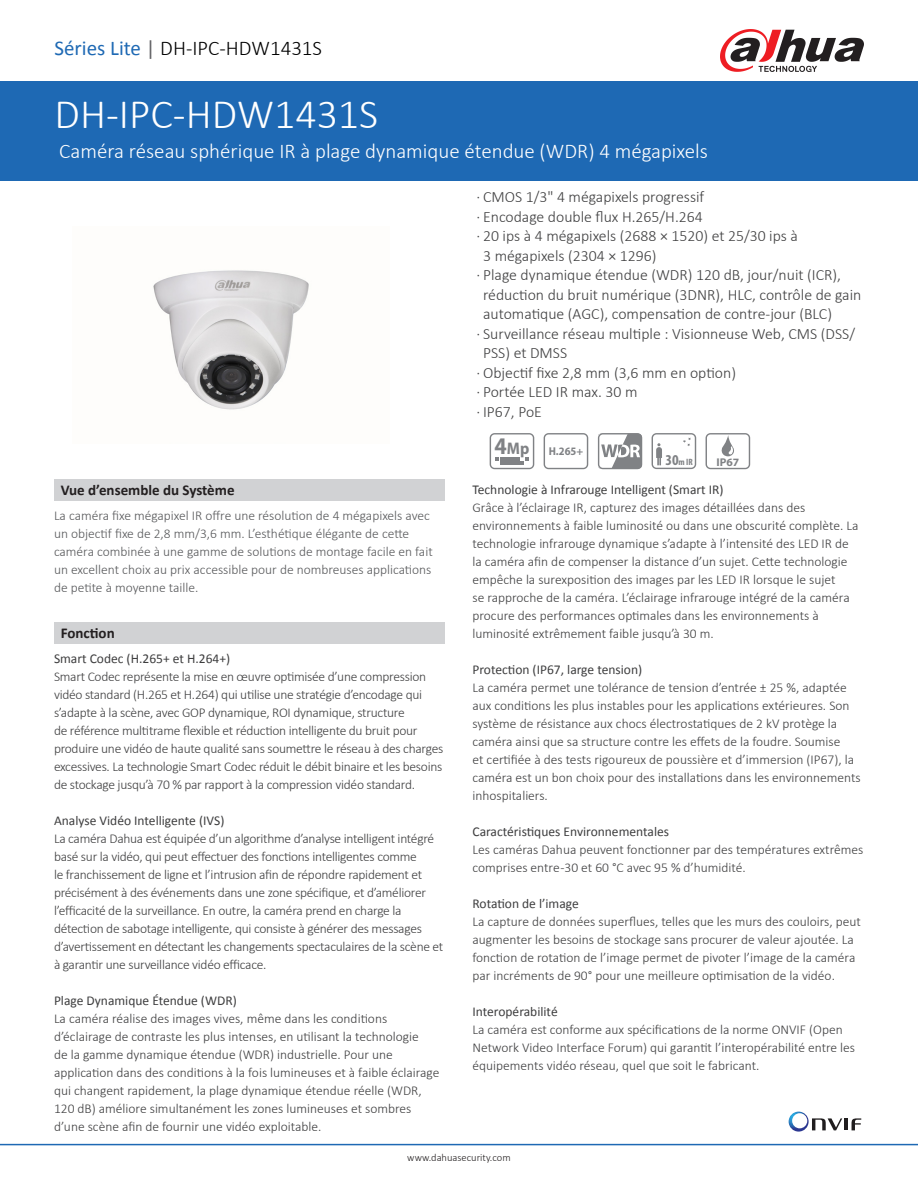
<style>
.page{position:relative;width:918px;height:1188px;background:#fff}
.page>*{position:absolute;margin:0;border:0;box-sizing:border-box;transform-origin:0 0}
.t1{font:300 42px "Calibri";color:#fff}
.t2{font:300 21px "Calibri";color:#fff}
.t3{font:300 21px "Calibri";color:#000}
.t4{font:300 15.75px/19.5px "Calibri";color:#3e3e3f}
.段落样式1{font:700 15px "Calibri";color:#231f20}
.段落样式3{font:300 13.5px/18px "Calibri";color:#3e3e3f}
.段落样式3-2{font:300 13.5px/18px "Calibri";letter-spacing:-.02em;color:#3e3e3f}
.t5{font:300 13.5px/18px "Calibri";color:#57585a}
.t6{font:13.5px "Calibri";color:#3e3e3f}
.t7{font:700 semi-condensed 11.4px "Myriad Pro";color:#808285}
.t8{font:700 11.25px "Myriad Pro";color:#808285}
.t9{font:300 10.5px "Calibri";color:#231f20}
.t10{font:700 condensed 9.15px "Myriad Pro";color:#808285}
.s1{font-weight:400;color:#1e69b4}
.s2{font-weight:400;color:#636366}
.s3{font-size:24px}
.s4{font-size:16.8px}
.s5{font-size:15.15px}
</style>
<div class="page">
<div style="left:0;top:81px;width:918px;height:100px;background:#1e69b4"></div>
<hr style="left:0;top:1144px;width:918px;height:1px;background:#1e69b4">
<div style="left:54px;top:479px;width:391px;height:22px;background:#d1d2d4"></div>
<div style="left:54px;top:623px;width:391px;height:21px;background:#d1d2d4"></div>
<svg style="left:720px;top:29px;width:144px;height:43px"></svg>
<img style="left:153px;top:270px;width:156px;height:140px">
<svg style="left:789px;top:1112px;width:72px;height:20px"></svg>
<svg style="left:706px;top:433px;width:44px;height:36px"></svg>
<svg style="left:652px;top:433px;width:44px;height:36px"></svg>
<svg style="left:490px;top:433px;width:44px;height:36px"></svg>
<svg style="left:598px;top:433px;width:44px;height:36px"></svg>
<svg style="left:544px;top:433px;width:44px;height:36px"></svg>
<p class="t3" style="left:55px;top:35px;width:269px"><span class="s1">Séries Lite</span> <span class="s2">|</span> DH-IPC-HDW1431S</p>
<p class="t1" style="left:55px;top:88px;width:325px">DH-IPC-HDW1431S</p>
<p class="t2" style="left:59px;top:138px;width:650px">Caméra réseau sphérique IR à plage dynamique étendue (WDR) 4 mégapixels</p>
<p class="t4" style="left:476px;top:187px;width:229px">· CMOS 1/3" 4 mégapixels progressif</p>
<p class="t4" style="left:476px;top:207px;width:228px">· Encodage double flux H.265/H.264</p>
<p class="t4" style="left:483px;top:226px;width:316px;text-indent:-7px">· 20 ips à 4 mégapixels (2688 × 1520) et 25/30 ips à<br>3 mégapixels (2304 × 1296)</p>
<p class="t4" style="left:483px;top:265px;width:380px;text-indent:-7px">· Plage dynamique étendue (WDR) 120 dB, jour/nuit (ICR), réduction du bruit numérique (3DNR), HLC, contrôle de gain automatique (AGC), compensation de contre-jour (BLC)</p>
<p class="t4" style="left:483px;top:324px;width:373px;text-indent:-7px">· Surveillance réseau multiple : Visionneuse Web, CMS (DSS/<br>PSS) et DMSS</p>
<p class="t4" style="left:476px;top:363px;width:261px">· Objectif fixe 2,8 mm (3,6 mm en option)</p>
<p class="t4" style="left:476px;top:382px;width:163px">· Portée LED IR max. 30 m</p>
<p class="t4" style="left:476px;top:402px;width:67px">· IP67, PoE</p>
<p class="段落样式1" style="left:61px;top:480px;width:175px">Vue d’ensemble du Système</p>
<p class="t5" style="left:54px;top:506px;width:380px">La caméra fixe mégapixel IR offre une résolution de 4 mégapixels avec un objectif fixe de 2,8 mm/3,6 mm. L’esthétique élégante de cette caméra combinée à une gamme de solutions de montage facile en fait un excellent choix au prix accessible pour de nombreuses applications de petite à moyenne taille.</p>
<p class="段落样式1" style="left:61px;top:624px;width:55px">Fonction</p>
<p class="t6" style="left:54px;top:650px;width:178px">Smart Codec (H.265+ et H.264+)</p>
<p class="段落样式3-2" style="left:54px;top:667px;width:391px">Smart Codec représente la mise en œuvre optimisée d’une compression vidéo standard (H.265 et H.264) qui utilise une stratégie d’encodage qui s’adapte à la scène, avec GOP dynamique, ROI dynamique, structure<br>de référence multitrame flexible et réduction intelligente du bruit pour produire une vidéo de haute qualité sans soumettre le réseau à des charges excessives. La technologie Smart Codec réduit le débit binaire et les besoins de stockage jusqu’à 70 % par rapport à la compression vidéo standard.</p>
<p class="t6" style="left:54px;top:812px;width:172px">Analyse Vidéo Intelligente (IVS)</p>
<p class="段落样式3-2" style="left:54px;top:829px;width:391px">La caméra Dahua est équipée d’un algorithme d’analyse intelligent intégré basé sur la vidéo, qui peut effectuer des fonctions intelligentes comme<br>le franchissement de ligne et l’intrusion afin de répondre rapidement et précisément à des événements dans une zone spécifique, et d’améliorer l’efficacité de la surveillance. En outre, la caméra prend en charge la détection de sabotage intelligente, qui consiste à générer des messages d’avertissement en détectant les changements spectaculaires de la scène et à garantir une surveillance vidéo efficace.</p>
<p class="t6" style="left:54px;top:992px;width:184px">Plage Dynamique Étendue (WDR)</p>
<p class="段落样式3" style="left:54px;top:1009px;width:387px">La caméra réalise des images vives, même dans les conditions d’éclairage de contraste les plus intenses, en utilisant la technologie<br>de la gamme dynamique étendue (WDR) industrielle. Pour une application dans des conditions à la fois lumineuses et à faible éclairage qui changent rapidement, la plage dynamique étendue réelle (WDR, 120 dB) améliore simultanément les zones lumineuses et sombres d’une scène afin de fournir une vidéo exploitable.</p>
<p class="t7" style="left:495px;top:444px;width:90px"><span class="s3">4</span><span class="s4">Mp</span> H.265+</p>
<p class="t10" style="left:666px;top:457px;width:29px"><span class="s5">30</span>m IR</p>
<p class="t8" style="left:716px;top:455px;width:24px">IP67</p>
<p class="t6" style="left:472px;top:481px;width:253px">Technologie à Infrarouge Intelligent (Smart IR)</p>
<p class="段落样式3" style="left:472px;top:498px;width:387px">Grâce à l’éclairage IR, capturez des images détaillées dans des environnements à faible luminosité ou dans une obscurité complète. La technologie infrarouge dynamique s’adapte à l’intensité des LED IR de la caméra afin de compenser la distance d’un sujet. Cette technologie empêche la surexposition des images par les LED IR lorsque le sujet<br>se rapproche de la caméra. L’éclairage infrarouge intégré de la caméra procure des performances optimales dans les environnements à luminosité extrêmement faible jusqu’à 30 m.</p>
<p class="t6" style="left:472px;top:661px;width:171px">Protection (IP67, large tension)</p>
<p class="段落样式3" style="left:472px;top:678px;width:390px">La caméra permet une tolérance de tension d’entrée ± 25 %, adaptée aux conditions les plus instables pour les applications extérieures. Son système de résistance aux chocs électrostatiques de 2 kV protège la caméra ainsi que sa structure contre les effets de la foudre. Soumise<br>et certifiée à des tests rigoureux de poussière et d’immersion (IP67), la caméra est un bon choix pour des installations dans les environnements inhospitaliers.</p>
<p class="t6" style="left:472px;top:823px;width:198px">Caractéristiques Environnementales</p>
<p class="段落样式3" style="left:472px;top:840px;width:392px">Les caméras Dahua peuvent fonctionner par des températures extrêmes comprises entre -30 et 60 °C avec 95 % d’humidité.</p>
<p class="t6" style="left:472px;top:895px;width:108px">Rotation de l’image</p>
<p class="段落样式3" style="left:472px;top:912px;width:390px">La capture de données superflues, telles que les murs des couloirs, peut augmenter les besoins de stockage sans procurer de valeur ajoutée. La fonction de rotation de l’image permet de pivoter l’image de la caméra par incréments de 90° pour une meilleure optimisation de la vidéo.</p>
<p class="t6" style="left:472px;top:1003px;width:87px">Interopérabilité</p>
<p class="段落样式3" style="left:472px;top:1020px;width:384px">La caméra est conforme aux spécifications de la norme ONVIF (Open<br>Network Video Interface Forum) qui garantit l’interopérabilité entre les équipements vidéo réseau, quel que soit le fabricant.</p>
<p class="t9" style="left:407px;top:1151px;width:105px">www.dahuasecurity.com</p>
</div>
